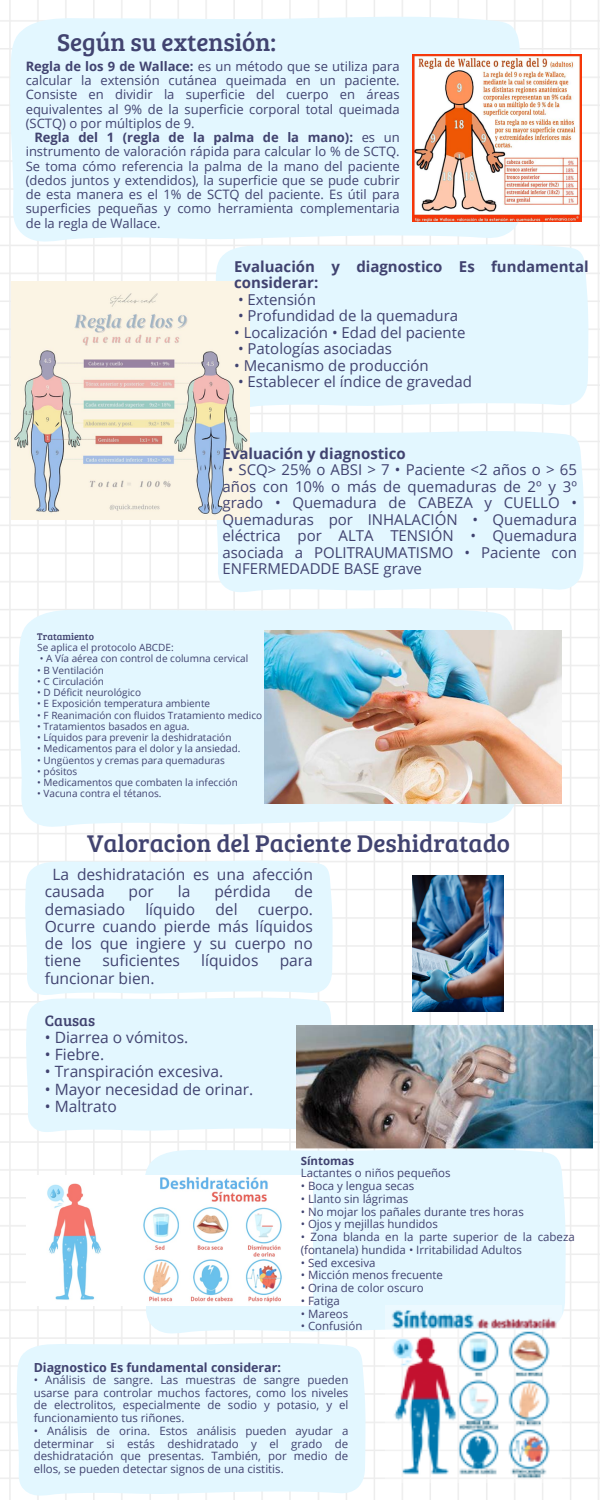
<style>
.page{position:relative;width:600px;height:1500px;background:#fff}
.page>*{position:absolute;margin:0;border:0;box-sizing:border-box;transform-origin:0 0}
.t1{font:25px "Bree Serif";color:#414370}
.t2{font:15.6px/17.2px "Open Sans";color:#414370}
.t3{font:15.6px "Bree Serif";color:#414370}
.t4{font:15px/16.5px "Open Sans";color:#414370;text-align:justify}
.t5{font:700 15px/16.5px "Open Sans";color:#414370}
.t6{font:13px "Open Sans";color:#414370}
.t7{font:700 13px "Open Sans";color:#414370}
.t8{font:700 12.5px "Open Sans";color:#414370}
.t9{font:11.5px/12.8px "Open Sans";color:#414370}
.t10{font:10px "Open Sans";color:#414370}
.t11{font:10px "Bree Serif";color:#414370}
.s1{font-weight:700}
.s2{font-weight:400}
</style>
<div class="page">
<img style="left:0;top:0;width:600px;height:1500px">
<svg style="left:9px;top:13px;width:516px;height:229px;background:#e4f6fe"></svg>
<svg style="left:18px;top:604px;width:501px;height:224px;background:#e5f7fe"></svg>
<div style="left:215px;top:242px;width:374px;height:166px;background:#e3f7ff"></div>
<div style="left:25px;top:858px;width:308px;height:138px;background:#e3f7ff"></div>
<div style="left:143px;top:1146px;width:423px;height:188px;background:#e3f7ff"></div>
<div style="left:215px;top:428px;width:369px;height:165px;background:#e3f7ff"></div>
<img style="left:412px;top:55px;width:169px;height:166px">
<svg style="left:26px;top:995px;width:308px;height:138px;background:#e4f7fe"></svg>
<div style="left:16px;top:1340px;width:350px;height:156px;background:#e3f7ff"></div>
<img style="left:12px;top:282px;width:237px;height:237px">
<img style="left:265px;top:631px;width:297px;height:173px">
<img style="left:296px;top:1026px;width:296px;height:142px">
<img style="left:412px;top:876px;width:91px;height:136px">
<img style="left:26px;top:1175px;width:287px;height:131px">
<img style="left:386px;top:1306px;width:176px;height:176px">
<p class="t1" style="left:57px;top:24px;width:221px">Según su extensión:</p>
<p class="t6" style="left:26px;top:57px;width:376px"><span class="s1">Regla de los 9 de Wallace:</span> es un método que se utiliza para</p>
<p class="t6" style="left:26px;top:71px;width:376px">calcular la extensión cutánea queimada en un paciente.</p>
<p class="t6" style="left:26px;top:86px;width:376px">Consiste en dividir la superficie del cuerpo en áreas</p>
<p class="t6" style="left:26px;top:100px;width:376px">equivalentes al 9% de la superficie corporal total queimada</p>
<p class="t6" style="left:26px;top:114px;width:170px">(SCTQ) o por múltiplos de 9.</p>
<p class="t7" style="left:34px;top:128px;width:367px">Regla del 1 (regla de la palma de la mano): <span class="s2">es un</span></p>
<p class="t6" style="left:26px;top:143px;width:376px">instrumento de valoración rápida para calcular lo % de SCTQ.</p>
<p class="t6" style="left:26px;top:157px;width:376px">Se toma cómo referencia la palma de la mano del paciente</p>
<p class="t6" style="left:26px;top:171px;width:376px">(dedos juntos y extendidos), la superficie que se pude cubrir</p>
<p class="t6" style="left:26px;top:185px;width:376px">de esta manera es el 1% de SCTQ del paciente. Es útil para</p>
<p class="t6" style="left:26px;top:200px;width:376px">superficies pequeñas y como herramienta complementaria</p>
<p class="t6" style="left:26px;top:214px;width:136px">de la regla de Wallace.</p>
<p class="t5" style="left:234px;top:258px;width:356px">Evaluación y diagnostico Es fundamental considerar:</p>
<p class="t4" style="left:238px;top:291px;width:79px">• Extensión</p>
<p class="t4" style="left:238px;top:307px;width:222px">• Profundidad de la quemadura</p>
<p class="t4" style="left:234px;top:324px;width:233px">• Localización • Edad del paciente</p>
<p class="t4" style="left:238px;top:340px;width:155px">• Patologías asociadas</p>
<p class="t4" style="left:234px;top:357px;width:196px">• Mecanismo de producción</p>
<p class="t4" style="left:238px;top:373px;width:235px">• Establecer el índice de gravedad</p>
<p class="t5" style="left:222px;top:445px;width:185px">Evaluación y diagnostico</p>
<p class="t4" style="left:222px;top:461px;width:356px;text-indent:5px">• SCQ&gt; 25% o ABSI &gt; 7 • Paciente &lt;2 años o &gt; 65 años con 10% o más de quemaduras de 2º y 3º grado • Quemadura de CABEZA y CUELLO • Quemaduras por INHALACIÓN • Quemadura eléctrica por ALTA TENSIÓN • Quemadura asociada a POLITRAUMATISMO • Paciente con ENFERMEDADDE BASE grave</p>
<p class="t11" style="left:37px;top:629px;width:58px">Tratamiento</p>
<h2 class="t10" style="left:37px;top:641px;width:138px">Se aplica el protocolo ABCDE:</h2>
<p class="t10" style="left:40px;top:652px;width:210px">• A Vía aérea con control de columna cervical</p>
<p class="t10" style="left:37px;top:663px;width:68px">• B Ventilación</p>
<p class="t10" style="left:37px;top:674px;width:68px">• C Circulación</p>
<p class="t10" style="left:37px;top:686px;width:105px">• D Déficit neurológico</p>
<p class="t10" style="left:37px;top:697px;width:174px">• E Exposición temperatura ambiente</p>
<p class="t10" style="left:37px;top:708px;width:227px">• F Reanimación con fluidos Tratamiento medico</p>
<p class="t10" style="left:37px;top:719px;width:154px">• Tratamientos basados en agua.</p>
<p class="t10" style="left:37px;top:731px;width:196px">• Líquidos para prevenir la deshidratación</p>
<p class="t10" style="left:37px;top:742px;width:205px">• Medicamentos para el dolor y la ansiedad.</p>
<p class="t10" style="left:37px;top:753px;width:189px">• Ungüentos y cremas para quemaduras</p>
<p class="t10" style="left:37px;top:764px;width:42px">• pósitos</p>
<p class="t10" style="left:37px;top:776px;width:202px">• Medicamentos que combaten la infección</p>
<p class="t10" style="left:37px;top:787px;width:126px">• Vacuna contra el tétanos.</p>
<p class="t1" style="left:87px;top:825px;width:425px">Valoracion del Paciente Deshidratado</p>
<h1 class="t2" style="left:45px;top:865px;width:270px;text-indent:8px">La deshidratación es una afección causada</h1>
<h1 class="t2" style="left:129px;top:883px;width:27px">por</h1>
<h1 class="t2" style="left:178px;top:883px;width:14px">la</h1>
<h1 class="t2" style="left:214px;top:883px;width:58px">pérdida</h1>
<h1 class="t2" style="left:295px;top:883px;width:20px">de</h1>
<h1 class="t2" style="left:45px;top:900px;width:82px">demasiado</h1>
<h1 class="t2" style="left:145px;top:900px;width:51px">líquido</h1>
<h1 class="t2" style="left:215px;top:900px;width:24px">del</h1>
<h1 class="t2" style="left:45px;top:900px;width:270px;text-align:justify;text-indent:213px">cuerpo.<br>Ocurre cuando pierde más líquidos de los que ingiere y su cuerpo no tiene</h1>
<h1 class="t2" style="left:102px;top:952px;width:79px">suficientes</h1>
<h1 class="t2" style="left:201px;top:952px;width:59px">líquidos</h1>
<h1 class="t2" style="left:280px;top:952px;width:35px">para</h1>
<h1 class="t2" style="left:45px;top:969px;width:111px">funcionar bien.</h1>
<h2 class="t3" style="left:45px;top:1010px;width:52px">Causas</h2>
<h2 class="t2" style="left:45px;top:1028px;width:145px">• Diarrea o vómitos.</h2>
<h2 class="t2" style="left:45px;top:1046px;width:61px">• Fiebre.</h2>
<h2 class="t2" style="left:45px;top:1063px;width:180px">• Transpiración excesiva.</h2>
<h2 class="t2" style="left:45px;top:1080px;width:210px">• Mayor necesidad de orinar.</h2>
<h2 class="t2" style="left:45px;top:1097px;width:73px">• Maltrato</h2>
<p class="t9" style="left:301px;top:1154px;width:151px"><span class="s1">Síntomas<br></span>Lactantes o niños pequeños</p>
<p class="t9" style="left:301px;top:1179px;width:115px">• Boca y lengua secas</p>
<p class="t9" style="left:301px;top:1192px;width:109px">• Llanto sin lágrimas</p>
<p class="t9" style="left:301px;top:1205px;width:225px">• No mojar los pañales durante tres horas</p>
<p class="t9" style="left:301px;top:1217px;width:139px">• Ojos y mejillas hundidos</p>
<p class="t9" style="left:301px;top:1230px;width:276px">• Zona blanda en la parte superior de la cabeza (fontanela) hundida • Irritabilidad Adultos</p>
<p class="t9" style="left:301px;top:1256px;width:76px">• Sed excesiva</p>
<p class="t9" style="left:301px;top:1268px;width:144px">• Micción menos frecuente</p>
<p class="t9" style="left:301px;top:1281px;width:125px">• Orina de color oscuro</p>
<p class="t9" style="left:301px;top:1294px;width:41px">• Fatiga</p>
<p class="t9" style="left:301px;top:1307px;width:49px">• Mareos</p>
<p class="t9" style="left:301px;top:1319px;width:63px">• Confusión</p>
<h2 class="t8" style="left:34px;top:1358px;width:249px">Diagnostico Es fundamental considerar:</h2>
<h2 class="t9" style="left:34px;top:1373px;width:316px;text-align:justify">• Análisis de sangre. Las muestras de sangre pueden usarse para controlar muchos factores, como los niveles de electrolitos, especialmente de sodio y potasio, y el funcionamiento tus riñones.</h2>
<h2 class="t9" style="left:34px;top:1424px;width:316px;text-align:justify">• Análisis de orina. Estos análisis pueden ayudar a determinar si estás deshidratado y el grado de deshidratación que presentas. También, por medio de ellos, se pueden detectar signos de una cistitis.</h2>
</div>
